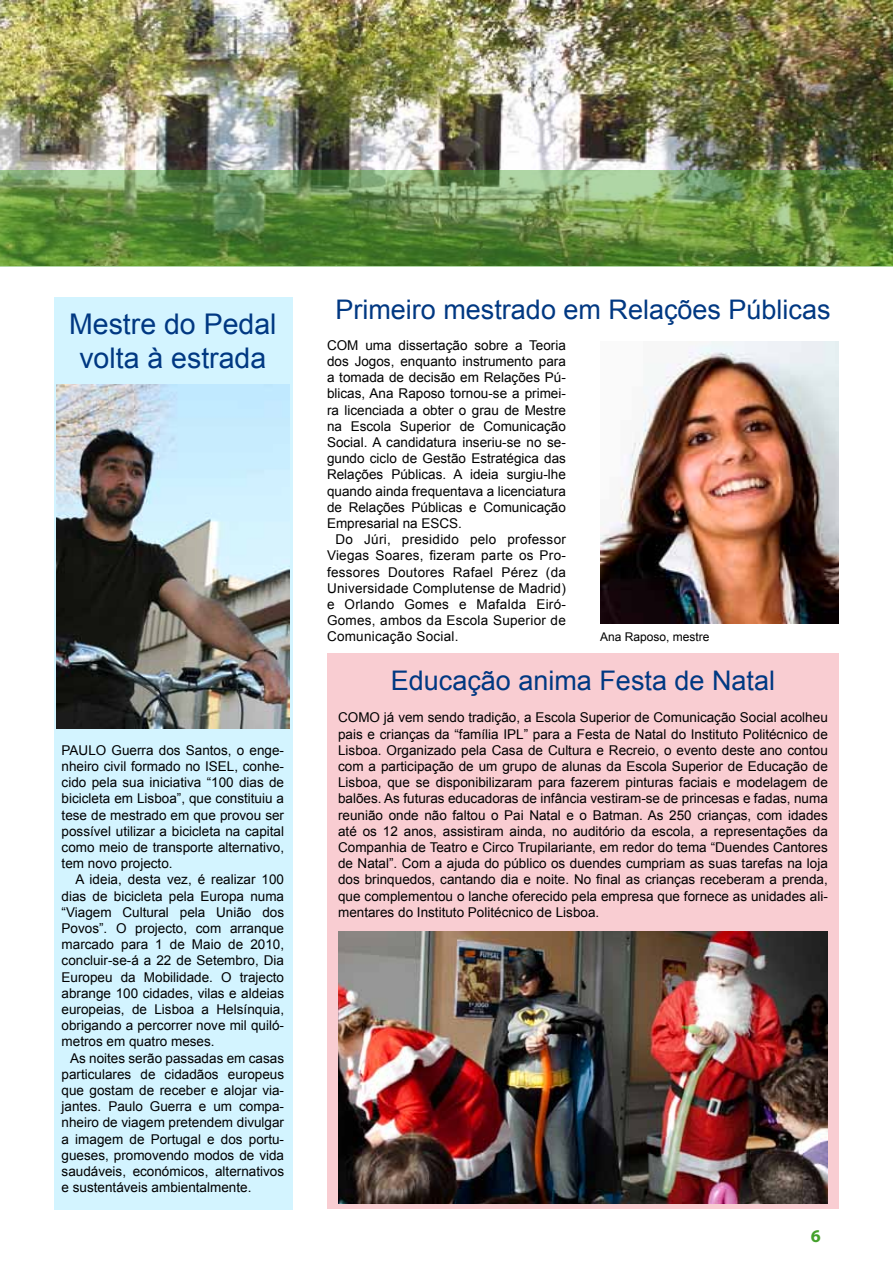
<style>
.page{position:relative;width:893px;height:1263px;background:#fff}
.page>*{position:absolute;margin:0;border:0;box-sizing:border-box;transform-origin:0 0}
.t1{font:28.5px/34.2px "Arial";color:#003882;text-align:center}
.t2{font:27px "Arial";color:#003882}
.t3{font:700 18px "Myriad Pro";color:#44a12b}
.t4{font:13.5px/16.2px "Arial";color:#000;text-align:justify}
.t5{font:12px "Arial";color:#000}
</style>
<div class="page">
<img style="left:0;top:0;width:893px;height:170px">
<svg style="left:0;top:170px;width:893px;height:96px;background:#658f46"></svg>
<svg style="left:892px;top:97px;width:1px;height:19px"></svg>
<hr style="left:892px;top:0;width:1px;height:89px;background:#44a12b">
<hr style="left:892px;top:1138px;width:1px;height:125px;background:#94c073">
<div style="left:327px;top:653px;width:512px;height:556px;background:#f9cdd2"></div>
<img style="left:338px;top:931px;width:490px;height:272px">
<div style="left:54px;top:298px;width:239px;height:912px;background:#d3f4ff"></div>
<img style="left:56px;top:385px;width:234px;height:344px">
<img style="left:600px;top:342px;width:239px;height:281px">
<h1 class="t1" style="left:69px;top:307px;width:209px">Mestre do Pedal volta à estrada</h1>
<p class="t4" style="left:62px;top:742px;width:224px">PAULO Guerra dos Santos, o enge&shy;nheiro civil formado no ISEL, conhe&shy;cido pela sua iniciativa “100 dias de bicicleta em Lisboa”, que constituiu a tese de mestrado em que provou ser possível utilizar a bicicleta na capital como meio de transporte alternativo, tem novo projecto.</p>
<p class="t4" style="left:62px;top:872px;width:224px;text-indent:14px">A ideia, desta vez, é realizar 100 dias de bicicleta pela Europa numa “Viagem Cultural pela União dos Povos”. O projecto, com arranque marcado para 1 de Maio de 2010, concluir-se-á a 22 de Setembro, Dia Europeu da Mobilidade. O trajecto abrange 100 cidades, vilas e aldeias europeias, de Lisboa a Helsínquia, obrigando a percorrer nove mil quiló&shy;metros em quatro meses.</p>
<p class="t4" style="left:62px;top:1050px;width:224px;text-indent:9px">As noites serão passadas em casas particulares de cidadãos europeus que gostam de receber e alojar via&shy;jantes. Paulo Guerra e um compa&shy;nheiro de viagem pretendem divulgar a imagem de Portugal e dos portu&shy;gueses, promovendo modos de vida saudáveis, económicos, alternativos e sustentáveis ambientalmente.</p>
<h2 class="t2" style="left:335px;top:292px;width:497px">Primeiro mestrado em Relações Públicas</h2>
<p class="t4" style="left:327px;top:337px;width:240px">COM uma dissertação sobre a Teoria dos Jogos, enquanto instrumento para a tomada de decisão em Relações Pú&shy;blicas, Ana Raposo tornou-se a primei&shy;ra licenciada a obter o grau de Mestre na Escola Superior de Comunicação Social. A candidatura inseriu-se no se&shy;gundo ciclo de Gestão Estratégica das Relações Públicas. A ideia surgiu-lhe quando ainda frequentava a licenciatura de Relações Públicas e Comunicação Empresarial na ESCS.</p>
<p class="t4" style="left:327px;top:531px;width:240px;text-indent:9px">Do Júri, presidido pelo professor Viegas Soares, fizeram parte os Pro&shy;fessores Doutores Rafael Pérez (da Universidade Complutense de Madrid) e Orlando Gomes e Mafalda Eiró-Gomes, ambos da Escola Superior de Comunicação Social.</p>
<p class="t5" style="left:600px;top:629px;width:111px">Ana Raposo, mestre</p>
<h2 class="t2" style="left:391px;top:663px;width:386px">Educação anima Festa de Natal</h2>
<p class="t4" style="left:338px;top:710px;width:491px">COMO já vem sendo tradição, a Escola Superior de Comunicação Social acolheu pais e crianças da “família IPL” para a Festa de Natal do Instituto Politécnico de Lisboa. Organizado pela Casa de Cultura e Recreio, o evento deste ano contou com a participação de um grupo de alunas da Escola Superior de Educação de Lisboa, que se disponibilizaram para fazerem pinturas faciais e modelagem de balões. As futuras educadoras de infância vestiram-se de princesas e fadas, numa reunião onde não faltou o Pai Natal e o Batman. As 250 crianças, com idades até os 12 anos, assistiram ainda, no auditório da escola, a representações da Companhia de Teatro e Circo Trupilariante, em redor do tema “Duendes Cantores de Natal”. Com a ajuda do público os duendes cumpriam as suas tarefas na loja dos brinquedos, cantando dia e noite. No final as crianças receberam a prenda, que complementou o lanche oferecido pela empresa que fornece as unidades ali&shy;mentares do Instituto Politécnico de Lisboa.</p>
<h3 class="t3" style="left:811px;top:1224px;width:11px">6</h3>
</div>
